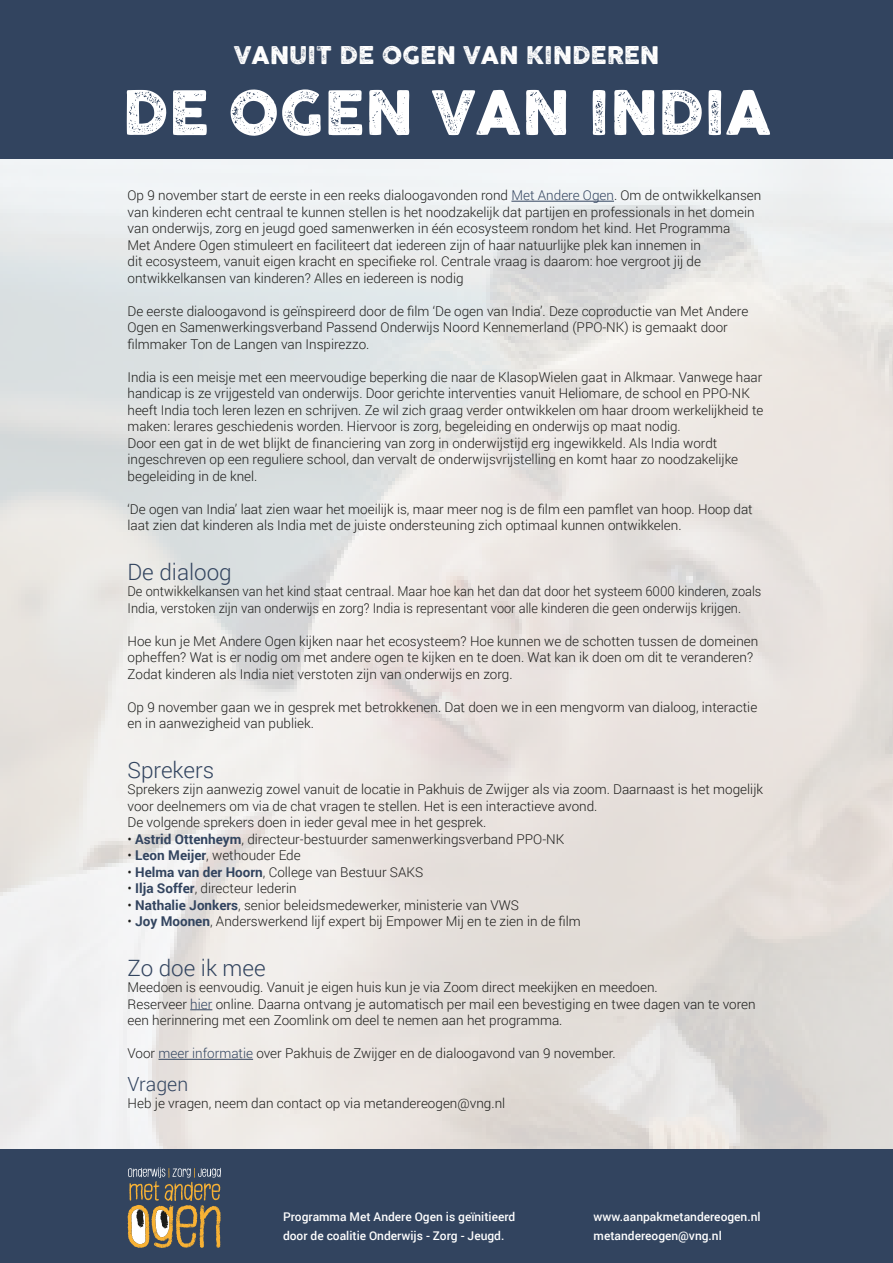
<style>
.page{position:relative;width:893px;height:1263px;background:#fff}
.page>*{position:absolute;margin:0;border:0;box-sizing:border-box;transform-origin:0 0}
.t1{font:60px "Cocogoose Pro Letterpress";color:#fff}
.t2{font:24px "Cocogoose Pro Letterpress";color:#fff}
.t3{font:300 22.5px "Roboto";color:#32445f}
.t4{font:300 19.5px "Roboto";color:#32445f}
.t5{font:300 13.5px/16.5px "Roboto";color:#1d1d1b}
.t6{font:300 13.5px/16.5px "Roboto";color:#1d1d1b;scale:.95 1}
.t7{font:500 12px/19.5px "Roboto";color:#fff}
.s1{color:#32445f}
.s2{font-weight:700;color:#32445f}
</style>
<div class="page">
<div style="left:0;top:1149px;width:893px;height:114px;background:#32445f"></div>
<div style="left:0;top:0;width:893px;height:159px;background:#32445f"></div>
<svg style="left:128px;top:1167px;width:93px;height:81px"></svg>
<hr style="left:511px;top:201px;width:103px;height:1px;background:#32445f">
<svg style="left:190px;top:1009px;width:22px;height:1px"></svg>
<hr style="left:158px;top:1059px;width:95px;height:1px;background:#32445f">
<h2 class="t2" style="left:234px;top:38px;width:427px">VANUIT DE OGEN VAN KINDEREN</h2>
<h1 class="t1" style="left:122px;top:71px;width:651px">DE OGEN VAN INDIA</h1>
<p class="t5" style="left:128px;top:187px;width:635px">Op 9 november start de eerste in een reeks dialoogavonden rond <span class="s1">Met Andere Ogen</span>. Om de ontwikkelkansen van kinderen echt centraal te kunnen stellen is het noodzakelijk dat partijen en professionals in het domein van onderwijs, zorg en jeugd goed samenwerken in één ecosysteem rondom het kind. Het Programma<br>Met Andere Ogen stimuleert en faciliteert dat iedereen zijn of haar natuurlijke plek kan innemen in<br>dit ecosysteem, vanuit eigen kracht en specifieke rol. Centrale vraag is daarom: hoe vergroot jij de ontwikkelkansen van kinderen? Alles en iedereen is nodig</p>
<p class="t5" style="left:128px;top:302px;width:622px">De eerste dialoogavond is geïnspireerd door de film ‘De ogen van India’. Deze coproductie van Met Andere<br>Ogen en Samenwerkingsverband Passend Onderwijs Noord Kennemerland (PPO-NK) is gemaakt door filmmaker Ton de Langen van Inspirezzo.</p>
<p class="t5" style="left:128px;top:368px;width:637px">India is een meisje met een meervoudige beperking die naar de KlasopWielen gaat in Alkmaar. Vanwege haar handicap is ze vrijgesteld van onderwijs. Door gerichte interventies vanuit Heliomare, de school en PPO-NK heeft India toch leren lezen en schrijven. Ze wil zich graag verder ontwikkelen om haar droom werkelijkheid te maken: lerares geschiedenis worden. Hiervoor is zorg, begeleiding en onderwijs op maat nodig.<br>Door een gat in de wet blijkt de financiering van zorg in onderwijstijd erg ingewikkeld. Als India wordt ingeschreven op een reguliere school, dan vervalt de onderwijsvrijstelling en komt haar zo noodzakelijke begeleiding in de knel.</p>
<p class="t5" style="left:128px;top:500px;width:627px">‘De ogen van India’ laat zien waar het moeilijk is, maar meer nog is de film een pamflet van hoop. Hoop dat laat zien dat kinderen als India met de juiste ondersteuning zich optimaal kunnen ontwikkelen.</p>
<h3 class="t3" style="left:128px;top:556px;width:106px">De dialoog</h3>
<p class="t6" style="left:128px;top:583px;width:669px">De ontwikkelkansen van het kind staat centraal. Maar hoe kan het dan dat door het systeem 6000 kinderen, zoals<br>India, verstoken zijn van onderwijs en zorg? India is representant voor alle kinderen die geen onderwijs krijgen.</p>
<p class="t5" style="left:128px;top:632px;width:632px">Hoe kun je Met Andere Ogen kijken naar het ecosysteem? Hoe kunnen we de schotten tussen de domeinen opheffen? Wat is er nodig om met andere ogen te kijken en te doen. Wat kan ik doen om dit te veranderen?<br>Zodat kinderen als India niet verstoten zijn van onderwijs en zorg.</p>
<p class="t5" style="left:128px;top:698px;width:631px">Op 9 november gaan we in gesprek met betrokkenen. Dat doen we in een mengvorm van dialoog, interactie en in aanwezigheid van publiek.</p>
<h3 class="t3" style="left:128px;top:754px;width:88px">Sprekers</h3>
<p class="t5" style="left:128px;top:781px;width:637px">Sprekers zijn aanwezig zowel vanuit de locatie in Pakhuis de Zwijger als via zoom. Daarnaast is het mogelijk voor deelnemers om via de chat vragen te stellen. Het is een interactieve avond.<br>De volgende sprekers doen in ieder geval mee in het gesprek.</p>
<p class="t5" style="left:128px;top:830px;width:438px">• <span class="s2">Astrid Ottenheym</span>, directeur-bestuurder samenwerkingsverband PPO-NK</p>
<p class="t5" style="left:128px;top:847px;width:175px">• <span class="s2">Leon Meijer</span>, wethouder Ede</p>
<p class="t5" style="left:128px;top:863px;width:297px">• <span class="s2">Helma van der Hoorn</span>, College van Bestuur SAKS</p>
<p class="t5" style="left:128px;top:880px;width:171px">• <span class="s2">Ilja Soffer</span>, directeur Iederin</p>
<p class="t5" style="left:128px;top:896px;width:393px">• <span class="s2">Nathalie Jonkers</span>, senior beleidsmedewerker, ministerie van VWS</p>
<p class="t5" style="left:128px;top:913px;width:455px">• <span class="s2">Joy Moonen</span>, Anderswerkend lijf expert bij Empower Mij en te zien in de film</p>
<h3 class="t3" style="left:128px;top:952px;width:140px">Zo doe ik mee</h3>
<p class="t5" style="left:128px;top:979px;width:630px">Meedoen is eenvoudig. Vanuit je eigen huis kun je via Zoom direct meekijken en meedoen.<br>Reserveer <span class="s1">hier</span> online. Daarna ontvang je automatisch per mail een bevestiging en twee dagen van te voren een herinnering met een Zoomlink om deel te nemen aan het programma.</p>
<p class="t5" style="left:128px;top:1045px;width:490px">Voor <span class="s1">meer informatie</span> over Pakhuis de Zwijger en de dialoogavond van 9 november.</p>
<h3 class="t4" style="left:128px;top:1071px;width:62px">Vragen</h3>
<p class="t5" style="left:128px;top:1094px;width:379px">Heb je vragen, neem dan contact op via metandereogen@vng.nl</p>
<p class="t7" style="left:283px;top:1206px;width:234px">Programma Met Andere Ogen is geïnitieerd door de coalitie Onderwijs - Zorg - Jeugd.</p>
<p class="t7" style="left:594px;top:1206px;width:169px">www.aanpakmetandereogen.nl metandereogen@vng.nl</p>
</div>
